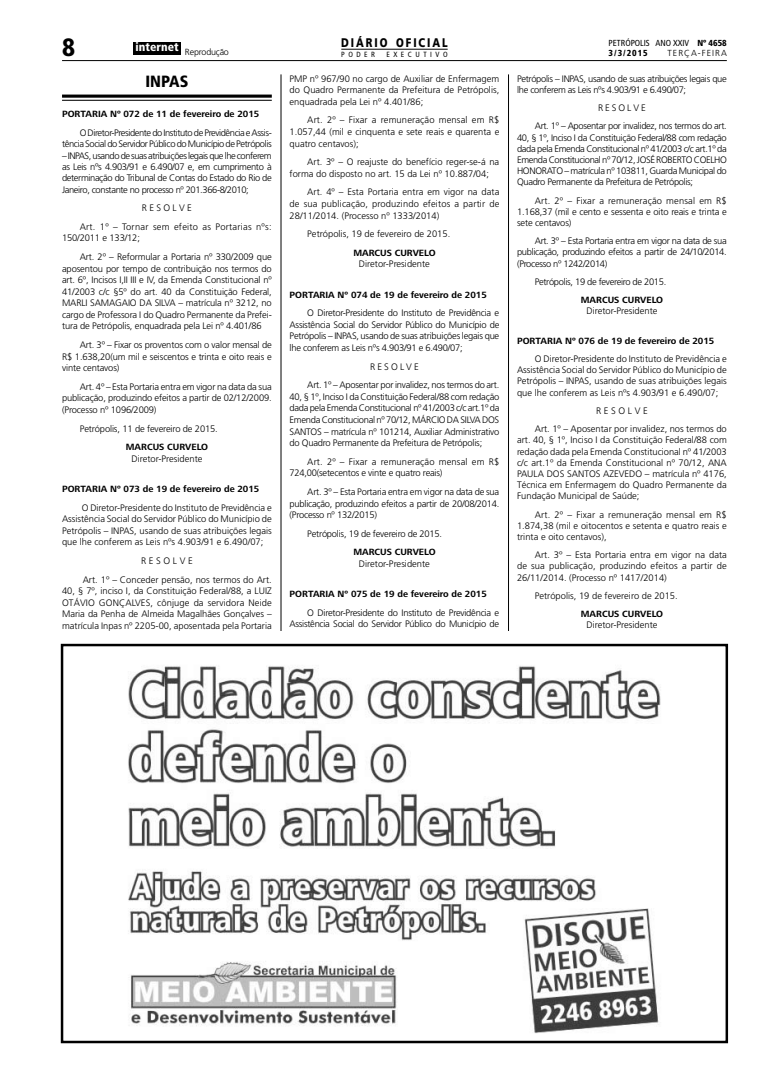
<style>
.page{position:relative;width:780px;height:1081px;background:#fff}
.page>*{position:absolute;margin:0;border:0;box-sizing:border-box;transform-origin:0 0}
.t1{font:900 condensed 25px "Frutiger";color:#000}
.t2{font:900 condensed 16.25px "Frutiger";color:#000}
.t3{font:900 12.5px "Frutiger";letter-spacing:.19em;color:#000;scale:.8 1}
.t4{font:900 condensed 11.88px "Frutiger";color:#fff}
.t5{font:300 9.38px/11.5px "Frutiger";letter-spacing:-.015em;color:#000;text-align:justify}
.t6{font:700 9.38px "Frutiger Next LT";color:#000}
.t7{font:300 9.38px/11.1px "Frutiger";letter-spacing:-.035em;color:#000}
.t8{font:300 9.38px/11.4px "Frutiger";letter-spacing:-.04em;color:#000;text-align:right}
.t9{font:300 9.38px/18.5px "Frutiger";letter-spacing:.025em;color:#000}
.t10{font:300 8.88px "Frutiger";letter-spacing:-.02em;color:#000}
.t11{font:condensed 8.75px "Frutiger";color:#000}
.t12{font:300 8.75px "Frutiger";letter-spacing:.115em;color:#000}
.t13{font:900 condensed 8.75px "Frutiger";color:#000}
.t14{font:condensed 7.5px "Frutiger";color:#000}
.s1{font-weight:900}
</style>
<div class="page">
<hr style="left:508px;top:74px;width:1px;height:971px;background:#000">
<hr style="left:281px;top:74px;width:1px;height:971px;background:#000">
<hr style="left:62px;top:60px;width:664px;height:1px;background:#000">
<hr style="left:341px;top:49px;width:106px;height:1px;background:#000">
<div style="left:133px;top:43px;width:47px;height:12px;background:#000"></div>
<hr style="left:62px;top:95px;width:210px;height:3px;background:#000">
<hr style="left:62px;top:100px;width:210px;height:1px;background:#000">
<div style="left:62px;top:631px;width:664px;height:414px;background:#fff"></div>
<img style="left:128px;top:666px;width:533px;height:368px">
<div style="left:61px;top:644px;width:667px;height:399px;border:2px solid #000"></div>
<h1 class="t1" style="left:62px;top:32px;width:15px">8</h1>
<p class="t4" style="left:136px;top:40px;width:45px">internet</p>
<h2 class="t2" style="left:145px;top:71px;width:45px">INPAS</h2>
<p class="t6" style="left:62px;top:109px;width:199px">PORTARIA Nº 072 de 11 de fevereiro de 2015</p>
<p class="t8" style="left:62px;top:127px;width:211px">O Diretor-Presidente do Instituto de Previdência e Assis&shy;tência Social do Servidor Público do Município de Petrópolis</p>
<p class="t5" style="left:62px;top:150px;width:211px">– INPAS, usando de suas atribuições legais que lhe conferem as Leis nºs 4.903/91 e 6.490/07 e, em cumprimento à determinação do Tribunal de Contas do Estado do Rio de Janeiro, constante no processo nº 201.366-8/2010;</p>
<p class="t9" style="left:80px;top:199px;width:193px;text-indent:62px">R E S O L V E<br>Art. 1º – Tornar sem efeito as Portarias nºs:</p>
<p class="t5" style="left:80px;top:229px;width:193px;line-height:18.6px;text-indent:-18px">150/2011 e 133/12;<br>Art. 2º – Reformular a Portaria nº 330/2009 que</p>
<p class="t5" style="left:62px;top:262px;width:211px">aposentou por tempo de contribuição nos termos do art. 6º, Incisos I,II III e IV, da Emenda Constitucional nº 41/2003 c/c §5º do art. 40 da Constituição Federal, MARLI SAMAGAIO DA SILVA – matrícula nº 3212, no cargo de Professora I do Quadro Permanente da Prefei&shy;tura de Petrópolis, enquadrada pela Lei nº 4.401/86</p>
<p class="t5" style="left:62px;top:339px;width:211px;text-indent:18px">Art. 3º – Fixar os proventos com o valor mensal de R$ 1.638,20(um mil e seiscentos e trinta e oito reais e vinte centavos)</p>
<p class="t5" style="left:62px;top:381px;width:211px;text-indent:18px">Art. 4º – Esta Portaria entra em vigor na data da sua publicação, produzindo efeitos a partir de 02/12/2009. (Processo nº 1096/2009)</p>
<p class="t5" style="left:80px;top:422px;width:140px">Petrópolis, 11 de fevereiro de 2015.</p>
<p class="t6" style="left:126px;top:442px;width:84px">MARCUS CURVELO</p>
<p class="t5" style="left:131px;top:453px;width:73px">Diretor-Presidente</p>
<p class="t6" style="left:62px;top:483px;width:199px">PORTARIA Nº 073 de 19 de fevereiro de 2015</p>
<p class="t5" style="left:62px;top:501px;width:211px;text-indent:20px">O Diretor-Presidente do Instituto de Previdência e Assistência Social do Servidor Público do Município de Petrópolis – INPAS, usando de suas atribuições legais que lhe conferem as Leis nºs 4.903/91 e 6.490/07;</p>
<p class="t5" style="left:83px;top:551px;width:190px;line-height:18.6px;text-indent:58px">R E S O L V E<br>Art. 1º – Conceder pensão, nos termos do Art.</p>
<p class="t5" style="left:62px;top:585px;width:211px">40, § 7º, inciso I, da Constituição Federal/88, a LUIZ OTÁVIO GONÇALVES, cônjuge da servidora Neide Maria da Penha de Almeida Magalhães Gonçalves – matrícula Inpas nº 2205-00, aposentada pela Portaria</p>
<p class="t10" style="left:185px;top:46px;width:45px">Reprodução</p>
<h3 class="t3" style="left:341px;top:35px;width:134px">DIÁRIO OFICIAL</h3>
<p class="t11" style="left:608px;top:37px;width:120px">PETRÓPOLIS ANO XXIV <span class="s1">Nº 4658</span></p>
<p class="t14" style="left:341px;top:50px;width:8px">PODER</p>
<p class="t14" style="left:386px;top:50px;width:8px">EXECUTIVO</p>
<p class="t13" style="left:608px;top:47px;width:41px">3/3/2015</p>
<p class="t12" style="left:667px;top:48px;width:61px">terça-feira</p>
<p class="t5" style="left:289px;top:73px;width:211px">PMP nº 967/90 no cargo de Auxiliar de Enfermagem do Quadro Permanente da Prefeitura de Petrópolis, enquadrada pela Lei nº 4.401/86;</p>
<p class="t5" style="left:289px;top:114px;width:211px;text-indent:18px">Art. 2º – Fixar a remuneração mensal em R$ 1.057,44 (mil e cinquenta e sete reais e quarenta e quatro centavos);</p>
<p class="t5" style="left:289px;top:156px;width:211px;text-indent:18px">Art. 3º – O reajuste do benefício reger-se-á na forma do disposto no art. 15 da Lei nº 10.887/04;</p>
<p class="t5" style="left:289px;top:186px;width:211px;text-indent:18px">Art. 4º – Esta Portaria entra em vigor na data de sua publicação, produzindo efeitos a partir de 28/11/2014. (Processo nº 1333/2014)</p>
<p class="t5" style="left:307px;top:228px;width:144px">Petrópolis, 19 de fevereiro de 2015.</p>
<p class="t6" style="left:353px;top:247px;width:84px">MARCUS CURVELO</p>
<p class="t5" style="left:359px;top:258px;width:73px">Diretor-Presidente</p>
<p class="t6" style="left:289px;top:289px;width:199px">PORTARIA Nº 074 de 19 de fevereiro de 2015</p>
<p class="t5" style="left:289px;top:307px;width:211px;text-indent:18px">O Diretor-Presidente do Instituto de Previdência e Assistência Social do Servidor Público do Município de Petrópolis – INPAS, usando de suas atribuições legais que lhe conferem as Leis nºs 4.903/91 e 6.490/07;</p>
<p class="t5" style="left:307px;top:357px;width:193px;line-height:18.6px;text-indent:63px">R E S O L V E<br>Art. 1º – Aposentar por invalidez, nos termos do art.</p>
<p class="t5" style="left:289px;top:391px;width:211px">40, § 1º, Inciso I da Constituição Federal/88 com redação dada pela Emenda Constitucional nº 41/2003 c/c art.1º da Emenda Constitucional nº 70/12, MÁRCIO DA SILVA DOS SANTOS – matrícula nº 101214, Auxiliar Administrativo do Quadro Permanente da Prefeitura de Petrópolis;</p>
<p class="t5" style="left:289px;top:456px;width:211px;text-indent:18px">Art. 2º – Fixar a remuneração mensal em R$<br>724,00(setecentos e vinte e quatro reais)</p>
<p class="t5" style="left:289px;top:486px;width:211px;text-indent:18px">Art. 3º – Esta Portaria entra em vigor na data de sua publicação, produzindo efeitos a partir de 20/08/2014. (Processo nº 132/2015)</p>
<p class="t5" style="left:307px;top:528px;width:136px">Petrópolis, 19 de fevereiro de 2015.</p>
<p class="t6" style="left:353px;top:547px;width:84px">MARCUS CURVELO</p>
<p class="t5" style="left:359px;top:558px;width:73px">Diretor-Presidente</p>
<p class="t6" style="left:289px;top:589px;width:199px">PORTARIA Nº 075 de 19 de fevereiro de 2015</p>
<p class="t5" style="left:289px;top:607px;width:211px;text-align:right">O Diretor-Presidente do Instituto de Previdência e<br>Assistência Social do Servidor Público do Município de</p>
<p class="t7" style="left:517px;top:73px;width:211px">Petrópolis – INPAS, usando de suas atribuições legais que lhe conferem as Leis nºs 4.903/91 e 6.490/07;</p>
<p class="t7" style="left:534px;top:99px;width:193px;line-height:18.2px;text-indent:63px">R E S O L V E<br>Art. 1º – Aposentar por invalidez, nos termos do art.</p>
<p class="t5" style="left:517px;top:132px;width:211px;line-height:11.1px">40, § 1º, Inciso I da Constituição Federal/88 com redação dada pela Emenda Constitucional nº 41/2003 c/c art.1º da Emenda Constitucional nº 70/12, JOSÉ ROBERTO COELHO HONORATO – matrícula nº 103811, Guarda Municipal do Quadro Permanente da Prefeitura de Petrópolis;</p>
<p class="t5" style="left:517px;top:195px;width:211px;line-height:11.1px;text-indent:18px">Art. 2º – Fixar a remuneração mensal em R$ 1.168,37 (mil e cento e sessenta e oito reais e trinta e sete centavos)</p>
<p class="t5" style="left:517px;top:235px;width:211px;line-height:11.1px;text-indent:18px">Art. 3º – Esta Portaria entra em vigor na data de sua publicação, produzindo efeitos a partir de 24/10/2014. (Processo nº 1242/2014)</p>
<p class="t7" style="left:534px;top:276px;width:133px">Petrópolis, 19 de fevereiro de 2015.</p>
<p class="t6" style="left:580px;top:295px;width:84px">MARCUS CURVELO</p>
<p class="t5" style="left:586px;top:305px;width:73px">Diretor-Presidente</p>
<p class="t6" style="left:517px;top:335px;width:199px">PORTARIA Nº 076 de 19 de fevereiro de 2015</p>
<p class="t5" style="left:517px;top:353px;width:211px;line-height:11.1px;text-indent:18px">O Diretor-Presidente do Instituto de Previdência e Assistência Social do Servidor Público do Município de Petrópolis – INPAS, usando de suas atribuições legais que lhe conferem as Leis nºs 4.903/91 e 6.490/07;</p>
<p class="t5" style="left:534px;top:401px;width:193px;line-height:18.2px;text-indent:61px">R E S O L V E<br>Art. 1º – Aposentar por invalidez, nos termos do</p>
<p class="t5" style="left:517px;top:434px;width:211px;line-height:11.1px">art. 40, § 1º, Inciso I da Constituição Federal/88 com redação dada pela Emenda Constitucional nº 41/2003 c/c art.1º da Emenda Constitucional nº 70/12, ANA PAULA DOS SANTOS AZEVEDO – matrícula nº 4176, Técnica em Enfermagem do Quadro Permanente da Fundação Municipal de Saúde;</p>
<p class="t5" style="left:517px;top:509px;width:211px;line-height:11.1px;text-indent:18px">Art. 2º – Fixar a remuneração mensal em R$ 1.874,38 (mil e oitocentos e setenta e quatro reais e trinta e oito centavos),</p>
<p class="t5" style="left:517px;top:549px;width:211px;line-height:11.1px;text-indent:18px">Art. 3º – Esta Portaria entra em vigor na data de sua publicação, produzindo efeitos a partir de 26/11/2014. (Processo nº 1417/2014)</p>
<p class="t5" style="left:534px;top:590px;width:144px">Petrópolis, 19 de fevereiro de 2015.</p>
<p class="t6" style="left:580px;top:609px;width:84px">MARCUS CURVELO</p>
<p class="t5" style="left:586px;top:619px;width:73px">Diretor-Presidente</p>
</div>
